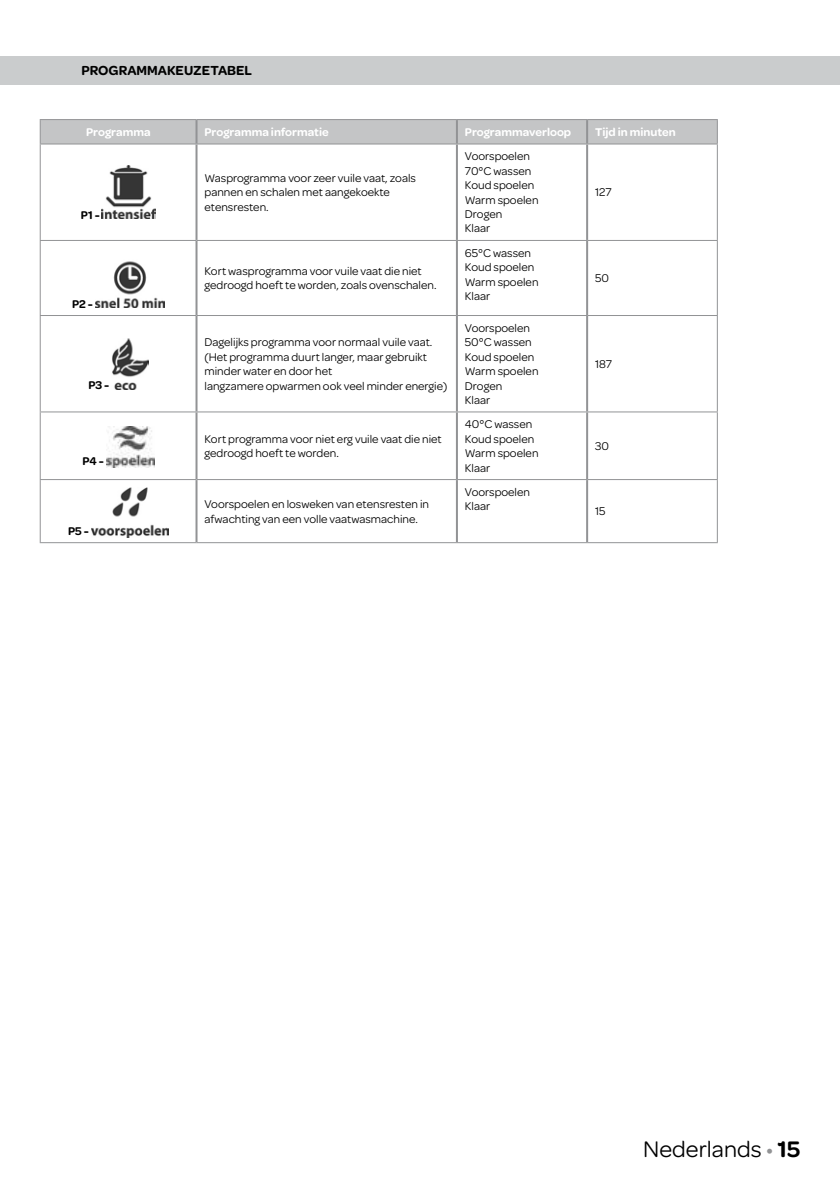
<style>
.page{position:relative;width:840px;height:1191px;background:#fff}
.page>*{position:absolute;margin:0;border:0;box-sizing:border-box;transform-origin:0 0}
.t1{font:24px "Omnes";color:#000}
.t2{font:600 14px "Omnes";color:#000}
.t3{font:12px/14.4px "Omnes";color:#000}
.t4{font:600 12px "Omnes";color:#fff}
.t5{font:600 12px "Omnes";color:#000}
.s1{color:#929395}
.s2{font-weight:600}
</style>
<div class="page">
<div style="left:0;top:57px;width:839px;height:28px;background:#cacccd"></div>
<hr style="left:40px;top:119px;width:156px;height:1px;background:#929395">
<hr style="left:196px;top:119px;width:260px;height:1px;background:#929395">
<hr style="left:456px;top:119px;width:130px;height:1px;background:#929395">
<hr style="left:586px;top:119px;width:131px;height:1px;background:#929395">
<div style="left:40px;top:120px;width:677px;height:23px;background:#c4c5c6"></div>
<hr style="left:40px;top:143px;width:156px;height:1px;background:#929395">
<hr style="left:196px;top:143px;width:260px;height:1px;background:#929395">
<hr style="left:456px;top:143px;width:130px;height:1px;background:#929395">
<hr style="left:586px;top:143px;width:131px;height:1px;background:#929395">
<hr style="left:195px;top:120px;width:2px;height:23px;background:#929395">
<hr style="left:455px;top:120px;width:2px;height:23px;background:#929395">
<hr style="left:585px;top:120px;width:2px;height:23px;background:#929395">
<hr style="left:40px;top:144px;width:1px;height:96px;background:#929395">
<hr style="left:716px;top:144px;width:1px;height:96px;background:#929395">
<hr style="left:40px;top:240px;width:156px;height:1px;background:#929395">
<hr style="left:40px;top:241px;width:1px;height:74px;background:#929395">
<hr style="left:196px;top:240px;width:260px;height:1px;background:#929395">
<hr style="left:456px;top:240px;width:130px;height:1px;background:#929395">
<hr style="left:586px;top:240px;width:131px;height:1px;background:#929395">
<hr style="left:716px;top:241px;width:1px;height:74px;background:#929395">
<hr style="left:40px;top:315px;width:156px;height:1px;background:#929395">
<hr style="left:40px;top:316px;width:1px;height:95px;background:#929395">
<hr style="left:196px;top:315px;width:260px;height:1px;background:#929395">
<hr style="left:456px;top:315px;width:130px;height:1px;background:#929395">
<hr style="left:586px;top:315px;width:131px;height:1px;background:#929395">
<hr style="left:716px;top:316px;width:1px;height:95px;background:#929395">
<hr style="left:40px;top:411px;width:156px;height:1px;background:#929395">
<hr style="left:40px;top:412px;width:1px;height:67px;background:#929395">
<hr style="left:196px;top:411px;width:260px;height:1px;background:#929395">
<hr style="left:456px;top:411px;width:130px;height:1px;background:#929395">
<hr style="left:586px;top:411px;width:131px;height:1px;background:#929395">
<hr style="left:716px;top:412px;width:1px;height:67px;background:#929395">
<hr style="left:40px;top:479px;width:156px;height:1px;background:#929395">
<hr style="left:40px;top:480px;width:1px;height:62px;background:#929395">
<hr style="left:196px;top:479px;width:260px;height:1px;background:#929395">
<hr style="left:456px;top:479px;width:130px;height:1px;background:#929395">
<hr style="left:586px;top:479px;width:131px;height:1px;background:#929395">
<hr style="left:716px;top:480px;width:1px;height:62px;background:#929395">
<hr style="left:40px;top:542px;width:156px;height:1px;background:#929395">
<hr style="left:196px;top:542px;width:260px;height:1px;background:#929395">
<hr style="left:456px;top:542px;width:130px;height:1px;background:#929395">
<hr style="left:586px;top:542px;width:131px;height:1px;background:#929395">
<hr style="left:195px;top:144px;width:2px;height:96px;background:#929395">
<hr style="left:455px;top:144px;width:2px;height:96px;background:#929395">
<hr style="left:585px;top:144px;width:2px;height:96px;background:#929395">
<hr style="left:195px;top:241px;width:2px;height:74px;background:#929395">
<hr style="left:455px;top:241px;width:2px;height:74px;background:#929395">
<hr style="left:585px;top:241px;width:2px;height:74px;background:#929395">
<hr style="left:195px;top:316px;width:2px;height:95px;background:#929395">
<hr style="left:455px;top:316px;width:2px;height:95px;background:#929395">
<hr style="left:585px;top:316px;width:2px;height:95px;background:#929395">
<hr style="left:195px;top:412px;width:2px;height:67px;background:#929395">
<hr style="left:455px;top:412px;width:2px;height:67px;background:#929395">
<hr style="left:585px;top:412px;width:2px;height:67px;background:#929395">
<hr style="left:195px;top:480px;width:2px;height:62px;background:#929395">
<hr style="left:455px;top:480px;width:2px;height:62px;background:#929395">
<hr style="left:585px;top:480px;width:2px;height:62px;background:#929395">
<img style="left:102px;top:166px;width:54px;height:53px">
<img style="left:95px;top:261px;width:70px;height:46px">
<img style="left:112px;top:338px;width:36px;height:51px">
<img style="left:106px;top:427px;width:48px;height:40px">
<img style="left:91px;top:487px;width:77px;height:50px">
<p class="t2" style="left:81px;top:60px;width:172px">PROGRAMMAKEUZETABEL</p>
<p class="t4" style="left:86px;top:123px;width:66px">Programma</p>
<p class="t4" style="left:204px;top:123px;width:126px">Programma informatie</p>
<p class="t4" style="left:464px;top:123px;width:108px">Programmaverloop</p>
<p class="t4" style="left:594px;top:123px;width:82px">Tijd in minuten</p>
<p class="t5" style="left:81px;top:206px;width:20px">P1 -</p>
<p class="t5" style="left:72px;top:295px;width:22px">P2 -</p>
<p class="t5" style="left:88px;top:376px;width:23px">P3 -</p>
<p class="t5" style="left:82px;top:452px;width:23px">P4 -</p>
<p class="t5" style="left:68px;top:522px;width:22px">P5 -</p>
<p class="t3" style="left:204px;top:170px;width:213px">Wasprogramma voor zeer vuile vaat, zoals pannen en schalen met aangekoekte etensresten.</p>
<p class="t3" style="left:204px;top:263px;width:233px">Kort wasprogramma voor vuile vaat die niet gedroogd hoeft te worden, zoals ovenschalen.</p>
<p class="t3" style="left:204px;top:334px;width:244px">Dagelijks programma voor normaal vuile vaat. (Het programma duurt langer, maar gebruikt minder water en door het<br>langzamere opwarmen ook veel minder energie)</p>
<p class="t3" style="left:204px;top:431px;width:239px">Kort programma voor niet erg vuile vaat die niet gedroogd hoeft te worden.</p>
<p class="t3" style="left:204px;top:496px;width:226px">Voorspoelen en losweken van etensresten in afwachting van een volle vaatwasmachine.</p>
<p class="t3" style="left:464px;top:148px;width:75px">Voorspoelen<br>70°C wassen<br>Koud spoelen<br>Warm spoelen<br>Drogen<br>Klaar</p>
<p class="t3" style="left:464px;top:245px;width:75px">65°C wassen<br>Koud spoelen<br>Warm spoelen<br>Klaar</p>
<p class="t3" style="left:464px;top:320px;width:75px">Voorspoelen<br>50°C wassen<br>Koud spoelen<br>Warm spoelen<br>Drogen<br>Klaar</p>
<p class="t3" style="left:464px;top:416px;width:75px">40°C wassen<br>Koud spoelen<br>Warm spoelen<br>Klaar</p>
<p class="t3" style="left:464px;top:484px;width:67px">Voorspoelen<br>Klaar</p>
<p class="t3" style="left:594px;top:184px;width:18px">127</p>
<p class="t3" style="left:594px;top:270px;width:15px">50</p>
<p class="t3" style="left:594px;top:356px;width:19px">187</p>
<p class="t3" style="left:594px;top:438px;width:15px">30</p>
<p class="t3" style="left:594px;top:503px;width:12px">15</p>
<h1 class="t1" style="left:643px;top:1132px;width:158px">Nederlands <span class="s1">•</span> <span class="s2">15</span></h1>
</div>
